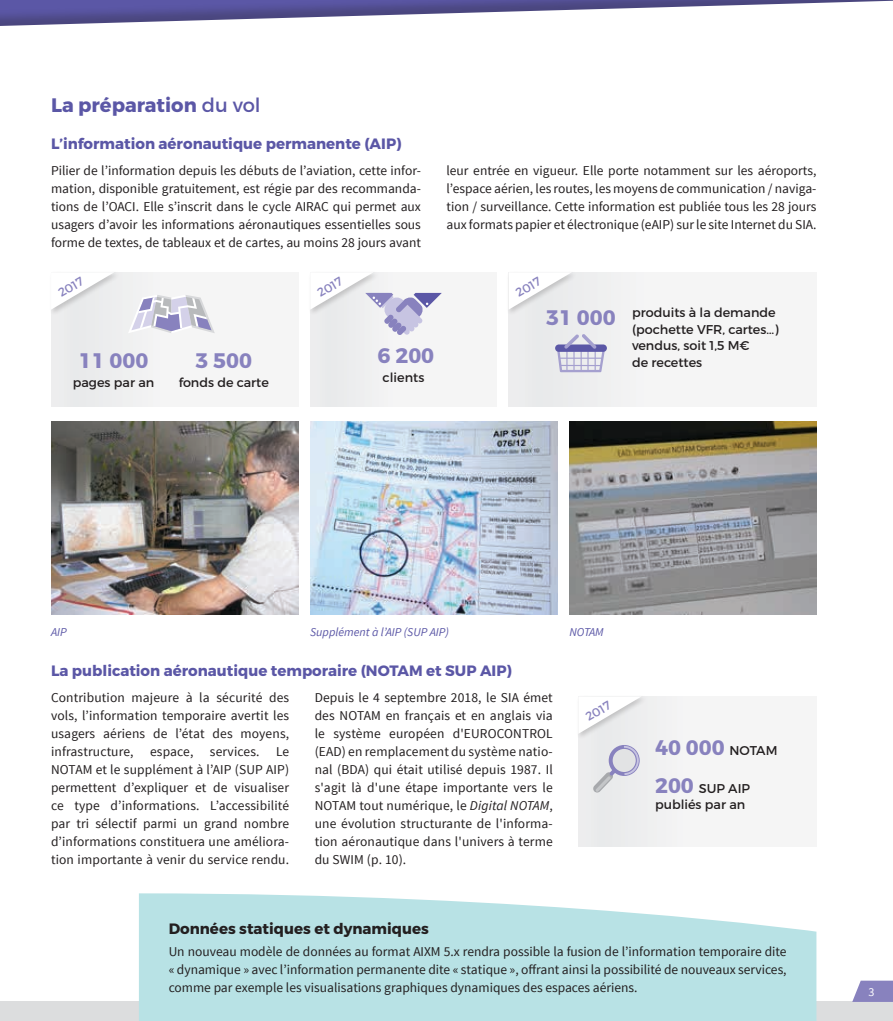
<style>
.page{position:relative;width:893px;height:1021px;background:#fff}
.page>*{position:absolute;margin:0;border:0;box-sizing:border-box;transform-origin:0 0}
.t1{font:700 21px "Montserrat";color:#8882be}
.t2{font:700 19.5px "Montserrat";color:#5b57a6}
.t3{font:700 15px "Montserrat";color:#5b57a6}
.t4{font:700 15px "Montserrat";color:#231f20}
.t5{font:13.5px/18px "Source Sans Pro";color:#231f20;text-align:justify}
.t6{font:12.75px/16.5px "Montserrat";color:#231f20}
.t7{font:italic 12px "Source Sans Pro";color:#5b57a6}
.t8{font:12px "Montserrat";color:#8882be}
.t9{font:12px "Source Sans Pro";color:#fff}
.s1{font-weight:400}
.s2{font-weight:700;font-size:21px;color:#8882be}
.s3{font-style:italic}
.s4{font-weight:400;font-size:12.75px;color:#231f20}
</style>
<div class="page">
<div style="left:0;top:0;width:893px;height:95px;background:#231f20;opacity:.3"></div>
<svg style="left:0;top:1px;width:893px;height:93px"></svg>
<div style="left:51px;top:272px;width:247px;height:134px;background:#f5f5f5"></div>
<div style="left:578px;top:696px;width:238px;height:150px;background:#f5f5f5"></div>
<img style="left:569px;top:422px;width:247px;height:192px">
<img style="left:310px;top:422px;width:247px;height:192px">
<div style="left:0;top:1001px;width:893px;height:19px;background:#dcddde"></div>
<svg style="left:139px;top:893px;width:677px;height:127px;background:#bfe4e7"></svg>
<div style="left:310px;top:272px;width:187px;height:134px;background:#f5f5f5"></div>
<div style="left:509px;top:272px;width:307px;height:134px;background:#f5f5f5"></div>
<svg style="left:555px;top:344px;width:52px;height:8px"></svg>
<svg style="left:557px;top:334px;width:48px;height:38px"></svg>
<svg style="left:132px;top:295px;width:83px;height:38px"></svg>
<svg style="left:593px;top:745px;width:47px;height:48px"></svg>
<img style="left:51px;top:422px;width:247px;height:192px">
<div style="left:48px;top:270px;width:72px;height:46px;background:#231f20;opacity:.2"></div>
<svg style="left:51px;top:272px;width:63px;height:38px"></svg>
<svg style="left:310px;top:273px;width:132px;height:62px"></svg>
<div style="left:506px;top:270px;width:72px;height:46px;background:#231f20;opacity:.2"></div>
<svg style="left:509px;top:272px;width:63px;height:38px"></svg>
<div style="left:576px;top:694px;width:72px;height:45px;background:#231f20;opacity:.2"></div>
<svg style="left:578px;top:696px;width:64px;height:37px"></svg>
<svg style="left:852px;top:980px;width:41px;height:21px"></svg>
<h2 class="t2" style="left:51px;top:93px;width:211px">La préparation <span class="s1">du vol</span></h2>
<p class="t3" style="left:51px;top:134px;width:352px">L’information aéronautique permanente (AIP)</p>
<p class="t5" style="left:51px;top:162px;width:371px">Pilier de l’information depuis les débuts de l’aviation, cette infor&shy;mation, disponible gratuitement, est régie par des recommanda&shy;tions de l’OACI. Elle s’inscrit dans le cycle AIRAC qui permet aux usagers d’avoir les informations aéronautiques essentielles sous forme de textes, de tableaux et de cartes, au moins 28 jours avant</p>
<p class="t5" style="left:446px;top:162px;width:371px">leur entrée en vigueur. Elle porte notamment sur les aéroports, l’espace aérien, les routes, les moyens de communication / naviga&shy;tion / surveillance. Cette information est publiée tous les 28 jours aux formats papier et électronique (eAIP) sur le site Internet du SIA.</p>
<p class="t8" style="left:56px;top:287px;width:28px;rotate:-30deg">2017</p>
<p class="t8" style="left:315px;top:287px;width:28px;rotate:-30deg">2017</p>
<p class="t8" style="left:513px;top:287px;width:28px;rotate:-30deg">2017</p>
<h1 class="t1" style="left:79px;top:347px;width:71px">11 000</h1>
<h1 class="t1" style="left:195px;top:347px;width:58px">3 500</h1>
<p class="t6" style="left:73px;top:374px;width:83px">pages par an</p>
<p class="t6" style="left:179px;top:374px;width:92px">fonds de carte</p>
<h1 class="t1" style="left:378px;top:343px;width:58px">6 200</h1>
<p class="t6" style="left:383px;top:369px;width:43px">clients</p>
<p class="t6" style="left:632px;top:304px;width:148px;text-indent:-86px"><span class="s2">31 000</span> produits à la demande (pochette VFR, cartes…) vendus, soit 1,5 M€<br>de recettes</p>
<p class="t7" style="left:51px;top:624px;width:17px">AIP</p>
<p class="t7" style="left:310px;top:624px;width:140px">Supplément à l’AIP (SUP AIP)</p>
<p class="t7" style="left:569px;top:624px;width:36px">NOTAM</p>
<p class="t3" style="left:51px;top:661px;width:462px">La publication aéronautique temporaire (NOTAM et SUP AIP)</p>
<p class="t5" style="left:51px;top:689px;width:240px">Contribution majeure à la sécurité des vols, l’information temporaire avertit les usagers aériens de l’état des moyens, infrastructure, espace, services. Le NOTAM et le supplément à l’AIP (SUP AIP) permettent d’expliquer et de visualiser ce type d’informations. L’accessibilité par tri sélectif parmi un grand nombre d’informations constituera une améliora&shy;tion importante à venir du service rendu.</p>
<p class="t5" style="left:315px;top:689px;width:240px">Depuis le 4 septembre 2018, le SIA émet des NOTAM en français et en anglais via le système européen d'EUROCONTROL (EAD) en remplacement du système natio&shy;nal (BDA) qui était utilisé depuis 1987. Il s'agit là d'une étape importante vers le NOTAM tout numérique, le <span class="s3">Digital NOTAM</span>, une évolution structurante de l'informa&shy;tion aéronautique dans l'univers à terme du SWIM (p. 10).</p>
<p class="t8" style="left:583px;top:711px;width:28px;rotate:-30deg">2017</p>
<h1 class="t1" style="left:655px;top:734px;width:124px">40 000 <span class="s4">NOTAM</span></h1>
<p class="t6" style="left:655px;top:779px;width:97px"><span class="s2">200</span> SUP AIP publiés par an</p>
<p class="t4" style="left:169px;top:919px;width:262px">Données statiques et dynamiques</p>
<p class="t5" style="left:169px;top:942px;width:619px">Un nouveau modèle de données au format AIXM 5.x rendra possible la fusion de l’information temporaire dite « dynamique » avec l’information permanente dite « statique », offrant ainsi la possibilité de nouveaux services, comme par exemple les visualisations graphiques dynamiques des espaces aériens.</p>
<p class="t9" style="left:868px;top:984px;width:7px">3</p>
</div>
